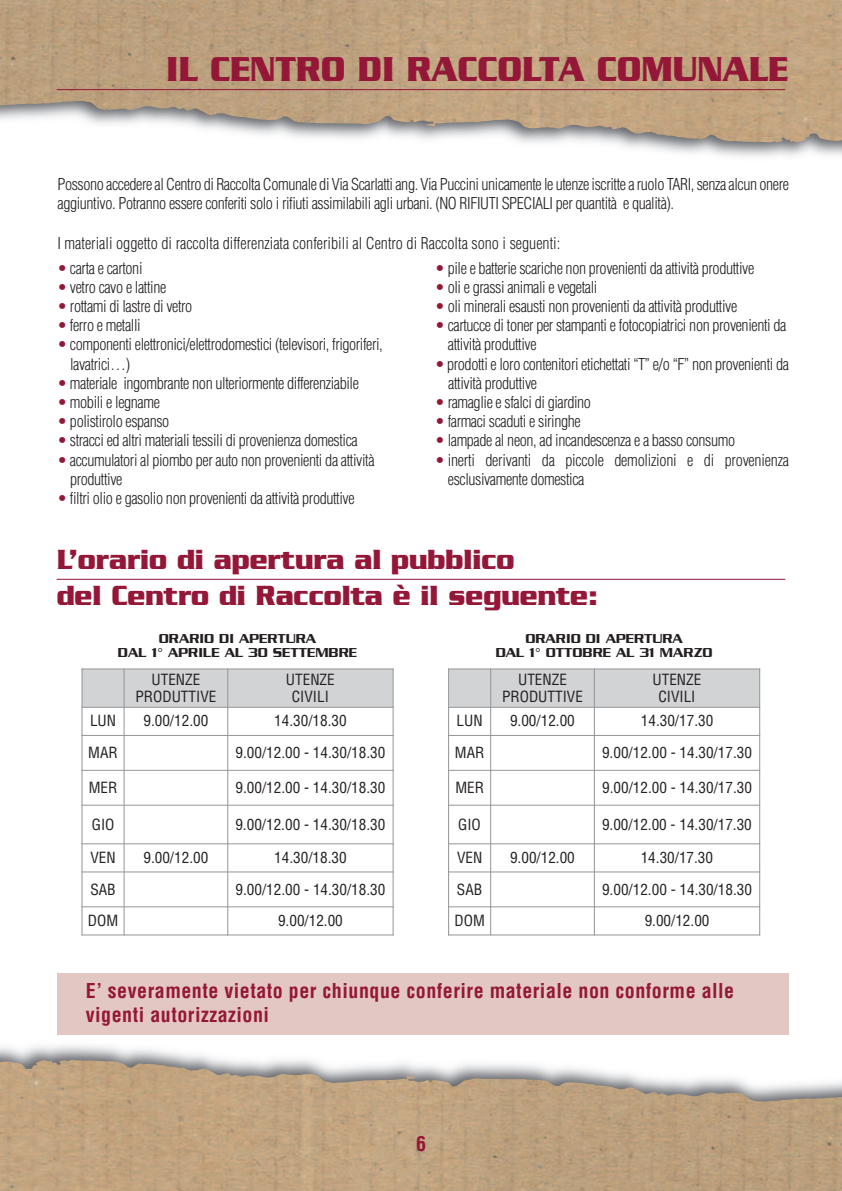
<style>
.page{position:relative;width:842px;height:1191px;background:#fff}
.page>*{position:absolute;margin:0;border:0;box-sizing:border-box;transform-origin:0 0}
.t1{font:700 37.4px "Serpentine";color:#941738;scale:.85 1}
.t2{font:700 30px/36px "Serpentine";color:#941738;scale:.85 1}
.t3{font:700 condensed 20px/24px "Helvetica";letter-spacing:.025em;color:#941738}
.t4{font:300 condensed 16px/19.2px "Helvetica";letter-spacing:-.025em;color:#231f20}
.t5{font:300 condensed 16px "Helvetica";color:#231f20}
.t6{font:condensed 15px/17.2px "Helvetica LT Std";color:#231f20;text-align:center}
.t7{font:500 14px/14px "Serpentine";color:#231f20;text-align:center}
.s1{color:#941738}
</style>
<div class="page">
<img style="left:0;top:848px;width:842px;height:343px">
<img style="left:55px;top:1060px;width:787px;height:42px">
<img style="left:0;top:0;width:842px;height:157px">
<img style="left:0;top:100px;width:783px;height:42px">
<hr style="left:57px;top:89px;width:728px;height:1px;background:#941738">
<img style="left:82px;top:669px;width:311px;height:265px">
<hr style="left:81px;top:668px;width:1px;height:267px;background:#939598">
<hr style="left:124px;top:668px;width:1px;height:267px;background:#939598">
<hr style="left:227px;top:668px;width:1px;height:267px;background:#939598">
<hr style="left:393px;top:668px;width:1px;height:267px;background:#939598">
<hr style="left:81px;top:668px;width:313px;height:1px;background:#939598">
<hr style="left:81px;top:707px;width:313px;height:1px;background:#939598">
<hr style="left:81px;top:735px;width:313px;height:1px;background:#939598">
<hr style="left:81px;top:770px;width:313px;height:1px;background:#939598">
<hr style="left:81px;top:804px;width:313px;height:1px;background:#939598">
<hr style="left:81px;top:843px;width:313px;height:1px;background:#939598">
<hr style="left:81px;top:871px;width:313px;height:1px;background:#939598">
<hr style="left:81px;top:906px;width:313px;height:1px;background:#939598">
<hr style="left:81px;top:934px;width:313px;height:1px;background:#939598">
<img style="left:449px;top:669px;width:310px;height:265px">
<hr style="left:448px;top:668px;width:1px;height:267px;background:#939598">
<hr style="left:490px;top:668px;width:1px;height:267px;background:#939598">
<hr style="left:594px;top:668px;width:1px;height:267px;background:#939598">
<hr style="left:759px;top:668px;width:1px;height:267px;background:#939598">
<hr style="left:448px;top:668px;width:312px;height:1px;background:#939598">
<hr style="left:448px;top:707px;width:312px;height:1px;background:#939598">
<hr style="left:448px;top:735px;width:312px;height:1px;background:#939598">
<hr style="left:448px;top:770px;width:312px;height:1px;background:#939598">
<hr style="left:448px;top:804px;width:312px;height:1px;background:#939598">
<hr style="left:448px;top:843px;width:312px;height:1px;background:#939598">
<hr style="left:448px;top:871px;width:312px;height:1px;background:#939598">
<hr style="left:448px;top:906px;width:312px;height:1px;background:#939598">
<hr style="left:448px;top:934px;width:312px;height:1px;background:#939598">
<hr style="left:57px;top:579px;width:728px;height:1px;background:#941738">
<div style="left:58px;top:973px;width:730px;height:61px;background:#e3c7c2"></div>
<h1 class="t1" style="left:166px;top:57px;width:733px">IL CENTRO DI RACCOLTA COMUNALE</h1>
<p class="t4" style="left:58px;top:175px;width:733px">Possono accedere al Centro di Raccolta Comunale di Via Scarlatti ang. Via Puccini unicamente le utenze iscritte a ruolo TARI, senza alcun onere aggiuntivo. Potranno essere conferiti solo i rifiuti assimilabili agli urbani. (NO RIFIUTI SPECIALI per quantità e qualità).</p>
<p class="t5" style="left:58px;top:234px;width:504px">I materiali oggetto di raccolta differenziata conferibili al Centro di Raccolta sono i seguenti:</p>
<p class="t4" style="left:58px;top:258px;width:87px"><span class="s1">•</span> carta e cartoni</p>
<p class="t4" style="left:58px;top:278px;width:110px"><span class="s1">•</span> vetro cavo e lattine</p>
<p class="t4" style="left:58px;top:297px;width:136px"><span class="s1">•</span> rottami di lastre di vetro</p>
<p class="t4" style="left:58px;top:316px;width:85px"><span class="s1">•</span> ferro e metalli</p>
<p class="t4" style="left:70px;top:335px;width:314px;text-indent:-13px"><span class="s1">•</span> componenti elettronici/elettrodomestici (televisori, frigoriferi, lavatrici…)</p>
<p class="t4" style="left:58px;top:374px;width:303px"><span class="s1">•</span> materiale ingombrante non ulteriormente differenziabile</p>
<p class="t4" style="left:58px;top:393px;width:104px"><span class="s1">•</span> mobili e legname</p>
<p class="t4" style="left:58px;top:412px;width:113px"><span class="s1">•</span> polistirolo espanso</p>
<p class="t4" style="left:58px;top:431px;width:302px"><span class="s1">•</span> stracci ed altri materiali tessili di provenienza domestica</p>
<p class="t4" style="left:70px;top:450px;width:306px;text-indent:-13px"><span class="s1">•</span> accumulatori al piombo per auto non provenienti da attività produttive</p>
<p class="t4" style="left:58px;top:489px;width:299px"><span class="s1">•</span> filtri olio e gasolio non provenienti da attività produttive</p>
<p class="t4" style="left:435px;top:258px;width:320px"><span class="s1">•</span> pile e batterie scariche non provenienti da attività produttive</p>
<p class="t4" style="left:435px;top:278px;width:164px"><span class="s1">•</span> oli e grassi animali e vegetali</p>
<p class="t4" style="left:435px;top:297px;width:303px"><span class="s1">•</span> oli minerali esausti non provenienti da attività produttive</p>
<p class="t4" style="left:448px;top:316px;width:340px;text-indent:-13px"><span class="s1">•</span> cartucce di toner per stampanti e fotocopiatrici non provenienti da attività produttive</p>
<p class="t4" style="left:448px;top:354px;width:342px;text-indent:-13px"><span class="s1">•</span> prodotti e loro contenitori etichettati “T” e/o “F” non provenienti da attività produttive</p>
<p class="t4" style="left:435px;top:393px;width:157px"><span class="s1">•</span> ramaglie e sfalci di giardino</p>
<p class="t4" style="left:435px;top:412px;width:147px"><span class="s1">•</span> farmaci scaduti e siringhe</p>
<p class="t4" style="left:435px;top:431px;width:301px"><span class="s1">•</span> lampade al neon, ad incandescenza e a basso consumo</p>
<p class="t4" style="left:448px;top:450px;width:343px;text-indent:-13px"><span class="s1">•</span> inerti derivanti da piccole demolizioni e di provenienza esclusivamente domestica</p>
<h2 class="t2" style="left:57px;top:544px;width:638px">L’orario di apertura al pubblico<br>del Centro di Raccolta è il seguente:</h2>
<p class="t7" style="left:118px;top:632px;width:241px">ORARIO DI APERTURA<br>DAL 1° APRILE AL 30 SETTEMBRE</p>
<p class="t7" style="left:496px;top:632px;width:218px">ORARIO DI APERTURA<br>DAL 1° OTTOBRE AL 31 MARZO</p>
<p class="t6" style="left:135px;top:672px;width:82px">UTENZE<br>PRODUTTIVE</p>
<p class="t6" style="left:286px;top:672px;width:50px">UTENZE<br>CIVILI</p>
<p class="t6" style="left:90px;top:713px;width:28px">LUN</p>
<p class="t6" style="left:143px;top:713px;width:66px">9.00/12.00</p>
<p class="t6" style="left:274px;top:713px;width:74px">14.30/18.30</p>
<p class="t6" style="left:88px;top:745px;width:31px">MAR</p>
<p class="t6" style="left:235px;top:745px;width:151px">9.00/12.00 - 14.30/18.30</p>
<p class="t6" style="left:89px;top:780px;width:30px">MER</p>
<p class="t6" style="left:235px;top:780px;width:151px">9.00/12.00 - 14.30/18.30</p>
<p class="t6" style="left:92px;top:816px;width:24px">GIO</p>
<p class="t6" style="left:235px;top:816px;width:151px">9.00/12.00 - 14.30/18.30</p>
<p class="t6" style="left:90px;top:850px;width:27px">VEN</p>
<p class="t6" style="left:143px;top:850px;width:66px">9.00/12.00</p>
<p class="t6" style="left:274px;top:850px;width:74px">14.30/18.30</p>
<p class="t6" style="left:90px;top:881px;width:27px">SAB</p>
<p class="t6" style="left:236px;top:881px;width:151px">9.00/12.00 - 14.30/18.30</p>
<p class="t6" style="left:88px;top:913px;width:32px">DOM</p>
<p class="t6" style="left:278px;top:913px;width:66px">9.00/12.00</p>
<p class="t6" style="left:502px;top:672px;width:82px">UTENZE<br>PRODUTTIVE</p>
<p class="t6" style="left:652px;top:672px;width:50px">UTENZE<br>CIVILI</p>
<p class="t6" style="left:457px;top:713px;width:28px">LUN</p>
<p class="t6" style="left:510px;top:713px;width:66px">9.00/12.00</p>
<p class="t6" style="left:641px;top:713px;width:74px">14.30/17.30</p>
<p class="t6" style="left:455px;top:745px;width:31px">MAR</p>
<p class="t6" style="left:602px;top:745px;width:151px">9.00/12.00 - 14.30/17.30</p>
<p class="t6" style="left:455px;top:780px;width:30px">MER</p>
<p class="t6" style="left:602px;top:780px;width:151px">9.00/12.00 - 14.30/17.30</p>
<p class="t6" style="left:458px;top:816px;width:24px">GIO</p>
<p class="t6" style="left:602px;top:816px;width:151px">9.00/12.00 - 14.30/17.30</p>
<p class="t6" style="left:457px;top:850px;width:27px">VEN</p>
<p class="t6" style="left:510px;top:850px;width:66px">9.00/12.00</p>
<p class="t6" style="left:641px;top:850px;width:74px">14.30/17.30</p>
<p class="t6" style="left:457px;top:881px;width:27px">SAB</p>
<p class="t6" style="left:602px;top:881px;width:151px">9.00/12.00 - 14.30/18.30</p>
<p class="t6" style="left:454px;top:913px;width:32px">DOM</p>
<p class="t6" style="left:645px;top:913px;width:66px">9.00/12.00</p>
<p class="t3" style="left:86px;top:979px;width:650px">E’ severamente vietato per chiunque conferire materiale non conforme alle vigenti autorizzazioni</p>
<p class="t3" style="left:416px;top:1132px;width:11px">6</p>
</div>
